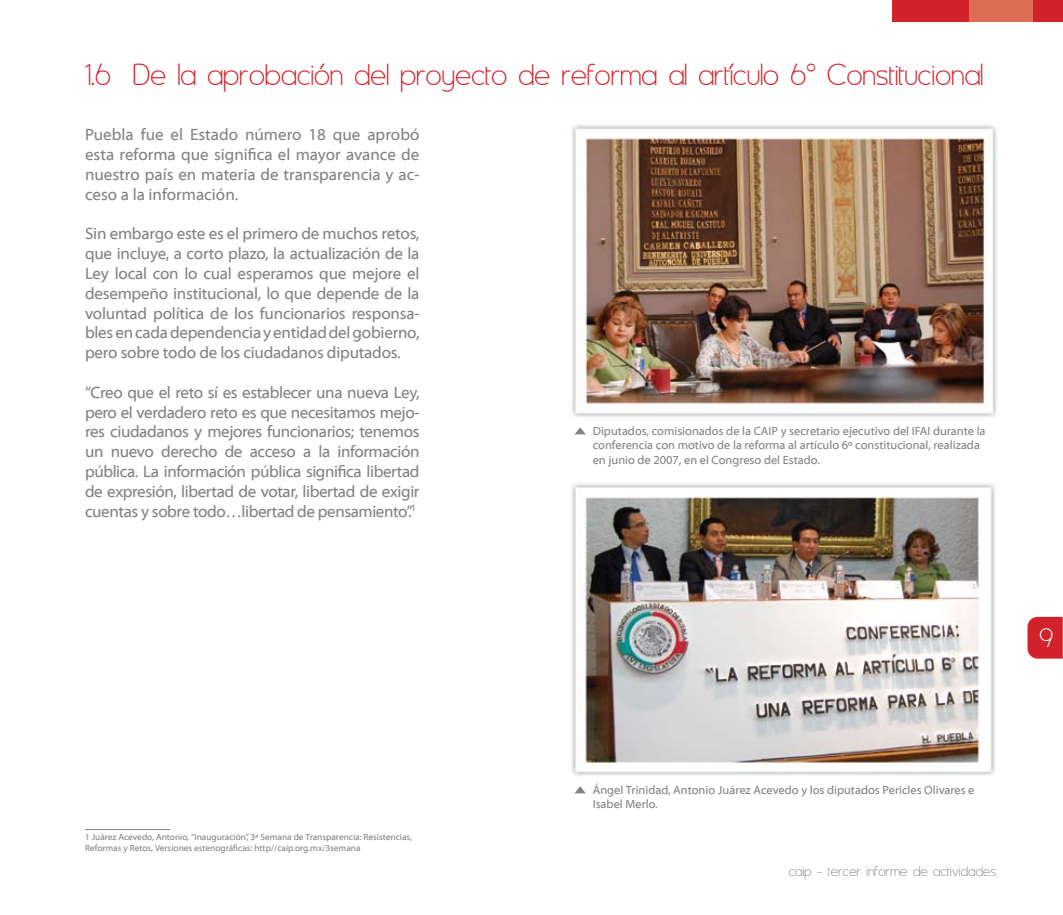
<style>
.page{position:relative;width:1063px;height:915px;background:#fff}
.page>*{position:absolute;margin:0;border:0;box-sizing:border-box;transform-origin:0 0}
.t1{font:36px "Asenine";letter-spacing:.01em;color:#d2232a}
.t2{font:31.5px "Asenine";color:#fff}
.t3{font:16.5px/19.8px "Myriad Web Pro";letter-spacing:-.015em;color:#808284;text-align:justify}
.t4{font:16.5px "Asenine";letter-spacing:.02em;color:#808284}
.t5{font:12px/14.4px "Myriad Web Pro";color:#808284}
.t6{font:9px/10.8px "Myriad Web Pro";color:#808284}
</style>
<div class="page">
<div style="left:893px;top:0;width:170px;height:21px;background:#d2232a"></div>
<div style="left:969px;top:0;width:64px;height:21px;background:#dd6d55"></div>
<hr style="left:85px;top:829px;width:85px;height:1px;background:#808284">
<svg style="left:1027px;top:616px;width:36px;height:42px;background:#d43138"></svg>
<img style="left:571px;top:125px;width:427px;height:292px">
<img style="left:571px;top:483px;width:425px;height:293px">
<svg style="left:575px;top:427px;width:11px;height:7px"></svg>
<svg style="left:575px;top:786px;width:11px;height:7px"></svg>
<h1 class="t1" style="left:85px;top:56px;width:900px">1.6 De la aprobación del proyecto de reforma al artículo 6° Constitucional</h1>
<p class="t3" style="left:85px;top:125px;width:336px">Puebla fue el Estado número 18 que aprobó esta reforma que significa el mayor avance de nuestro país en materia de transparencia y ac&shy;ceso a la información.</p>
<p class="t3" style="left:85px;top:224px;width:336px">Sin embargo este es el primero de muchos retos, que incluye, a corto plazo, la actualización de la Ley local con lo cual esperamos que mejore el desempeño institucional, lo que depende de la voluntad política de los funcionarios responsa&shy;bles en cada dependencia y entidad del gobierno, pero sobre todo de los ciudadanos diputados.</p>
<p class="t3" style="left:85px;top:382px;width:336px">“Creo que el reto sí es establecer una nueva Ley, pero el verdadero reto es que necesitamos mejo&shy;res ciudadanos y mejores funcionarios; tenemos un nuevo derecho de acceso a la información pública. La información pública significa libertad de expresión, libertad de votar, libertad de exigir cuentas y sobre todo…libertad de pensamiento”.</p>
<p class="t5" style="left:593px;top:423px;width:394px">Diputados, comisionados de la CAIP y secretario ejecutivo del IFAI durante la conferencia con motivo de la reforma al artículo 6º constitucional, realizada en junio de 2007, en el Congreso del Estado.</p>
<h2 class="t2" style="left:1040px;top:621px;width:15px">9</h2>
<p class="t6" style="left:85px;top:831px;width:328px;text-indent:7px">Juárez Acevedo, Antonio, “Inauguración”, 3ª Semana de Transparencia: Resistencias,<br>Reformas y Retos, Versiones estenográficas: http//caip.org.mx/3semana</p>
<p class="t5" style="left:593px;top:782px;width:383px">Ángel Trinidad, Antonio Juárez Acevedo y los diputados Pericles Olivares e<br>Isabel Merlo.</p>
<p class="t4" style="left:789px;top:862px;width:209px">caip - tercer informe de actividades</p>
</div>
